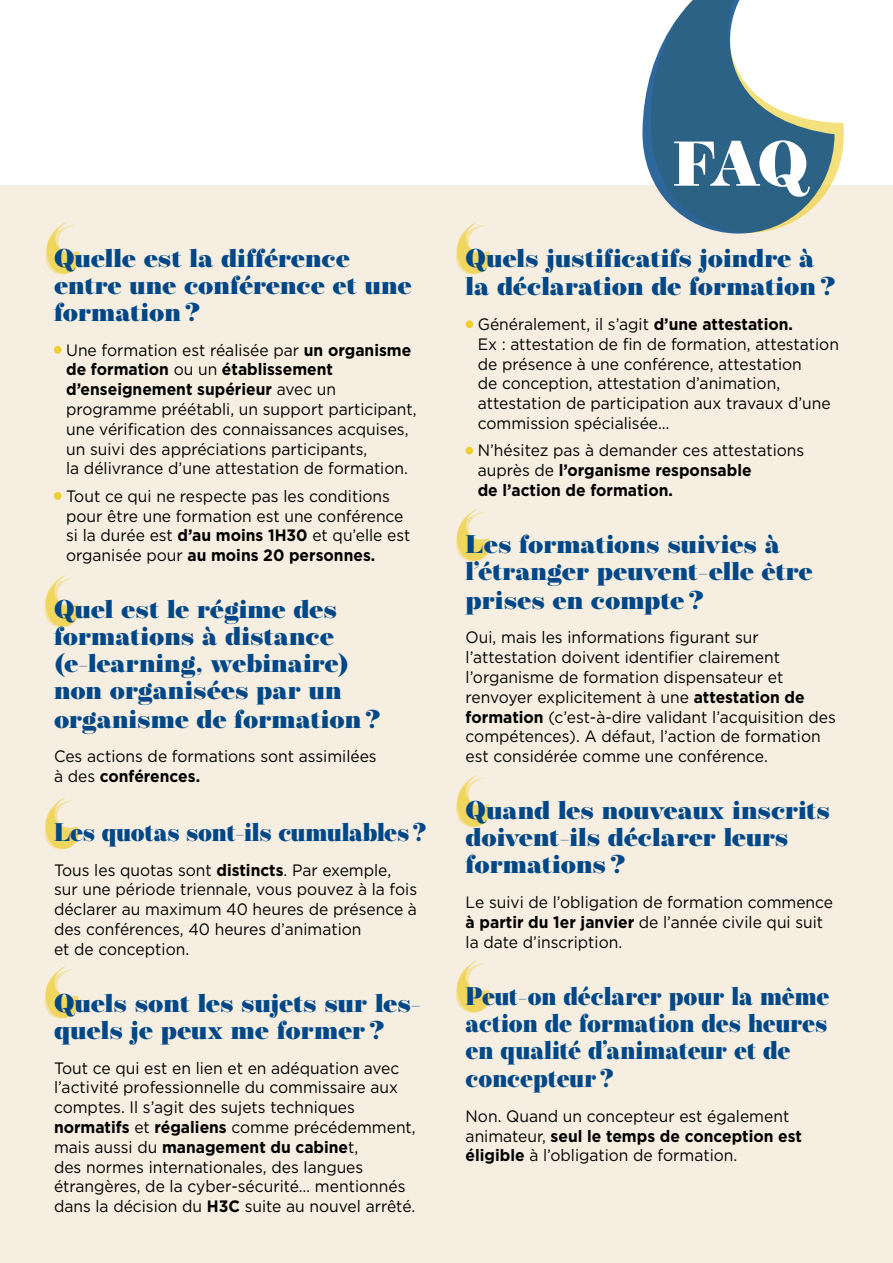
<style>
.page{position:relative;width:893px;height:1263px;background:#fff}
.page>*{position:absolute;margin:0;border:0;box-sizing:border-box;transform-origin:0 0}
.t1{font:900 63px "Operetta 8";color:#fff}
.t2{font:900 25.5px/27px "Operetta 12";color:#004787}
.t3{font:900 25.5px/27.5px "Operetta 12";color:#004787;scale:.9 1}
.t4{font:16.5px/19.8px "Gotham";color:#000;scale:.95 1}
.s1{color:#efce2f}
.s2{font-weight:700}
</style>
<div class="page">
<div style="left:0;top:186px;width:893px;height:1077px;background:#f6eee0"></div>
<svg style="left:456px;top:222px;width:35px;height:53px"></svg>
<svg style="left:45px;top:222px;width:35px;height:53px"></svg>
<svg style="left:456px;top:509px;width:35px;height:53px"></svg>
<svg style="left:456px;top:775px;width:35px;height:52px"></svg>
<svg style="left:456px;top:961px;width:35px;height:52px"></svg>
<svg style="left:44px;top:575px;width:35px;height:53px"></svg>
<svg style="left:44px;top:797px;width:35px;height:53px"></svg>
<svg style="left:44px;top:966px;width:35px;height:53px"></svg>
<svg style="left:835px;top:122px;width:14px;height:64px"></svg>
<svg style="left:641px;top:0;width:194px;height:234px;fill:#2c6285"></svg>
<h2 class="t2" style="left:54px;top:244px;width:359px">Quelle est la différence entre une conférence et une formation ?</h2>
<p class="t4" style="left:66px;top:339px;width:370px;text-indent:-12px"><span class="s1">•</span> Une formation est réalisée par <span class="s2">un organisme de formation</span> ou un <span class="s2">établissement d’enseignement supérieur</span> avec un programme préétabli, un support participant, une vérification des connaissances acquises, un suivi des appréciations participants,<br>la délivrance d’une attestation de formation.</p>
<p class="t4" style="left:66px;top:486px;width:364px;text-indent:-12px"><span class="s1">•</span> Tout ce qui ne respecte pas les conditions pour être une formation est une conférence si la durée est <span class="s2">d’au moins 1H30</span> et qu’elle est organisée pour <span class="s2">au moins 20 personnes.</span></p>
<h2 class="t2" style="left:54px;top:596px;width:328px;line-height:27.5px">Quel est le régime des formations à distance (e-learning, webinaire) non organisées par un organisme de formation ?</h2>
<p class="t4" style="left:54px;top:746px;width:341px">Ces actions de formations sont assimilées à des <span class="s2">conférences.</span></p>
<h2 class="t3" style="left:54px;top:818px;width:415px">Les quotas sont-ils cumulables ?</h2>
<p class="t4" style="left:54px;top:859px;width:384px">Tous les quotas sont <span class="s2">distincts</span>. Par exemple, sur une période triennale, vous pouvez à la fois déclarer au maximum 40 heures de présence à des conférences, 40 heures d’animation<br>et de conception.</p>
<h2 class="t2" style="left:54px;top:989px;width:368px">Quels sont les sujets sur les&shy;quels je peux me former ?</h2>
<p class="t4" style="left:54px;top:1057px;width:382px">Tout ce qui est en lien et en adéquation avec l’activité professionnelle du commissaire aux comptes. Il s’agit des sujets techniques <span class="s2">normatifs</span> et <span class="s2">régaliens</span> comme précédemment, mais aussi du <span class="s2">management du cabine</span>t,<br>des normes internationales, des langues étrangères, de la cyber-sécurité… mentionnés dans la décision du <span class="s2">H3C</span> suite au nouvel arrêté.</p>
<h1 class="t1" style="left:673px;top:127px;width:137px">FAQ</h1>
<h2 class="t2" style="left:466px;top:244px;width:371px;line-height:28.5px">Quels justificatifs joindre à la déclaration de formation ?</h2>
<p class="t4" style="left:478px;top:314px;width:382px;text-indent:-12px"><span class="s1">•</span> Généralement, il s’agit <span class="s2">d’une attestation.<br></span>Ex : attestation de fin de formation, attestation de présence à une conférence, attestation<br>de conception, attestation d’animation, attestation de participation aux travaux d’une commission spécialisée…</p>
<p class="t4" style="left:478px;top:440px;width:345px;text-indent:-12px"><span class="s1">•</span> N’hésitez pas à demander ces attestations auprès de <span class="s2">l’organisme responsable<br>de l’action de formation.</span></p>
<h2 class="t2" style="left:466px;top:530px;width:349px;line-height:27.8px">Les formations suivies à l’étranger peuvent-elle être prises en compte ?</h2>
<p class="t4" style="left:466px;top:627px;width:391px">Oui, mais les informations figurant sur l’attestation doivent identifier clairement l’organisme de formation dispensateur et renvoyer explicitement à une <span class="s2">attestation de formation</span> (c’est-à-dire validant l’acquisition des compétences). A défaut, l’action de formation est considérée comme une conférence.</p>
<h2 class="t2" style="left:466px;top:797px;width:366px">Quand les nouveaux inscrits doivent-ils déclarer leurs formations ?</h2>
<p class="t4" style="left:466px;top:892px;width:388px">Le suivi de l’obligation de formation commence <span class="s2">à partir du 1er janvier</span> de l’année civile qui suit la date d’inscription.</p>
<h2 class="t3" style="left:466px;top:982px;width:406px">Peut-on déclarer pour la même action de formation des heures en qualité d’animateur et de concepteur ?</h2>
<p class="t4" style="left:466px;top:1106px;width:356px">Non. Quand un concepteur est également animateur, <span class="s2">seul le temps de conception est éligible</span> à l’obligation de formation.</p>
</div>
